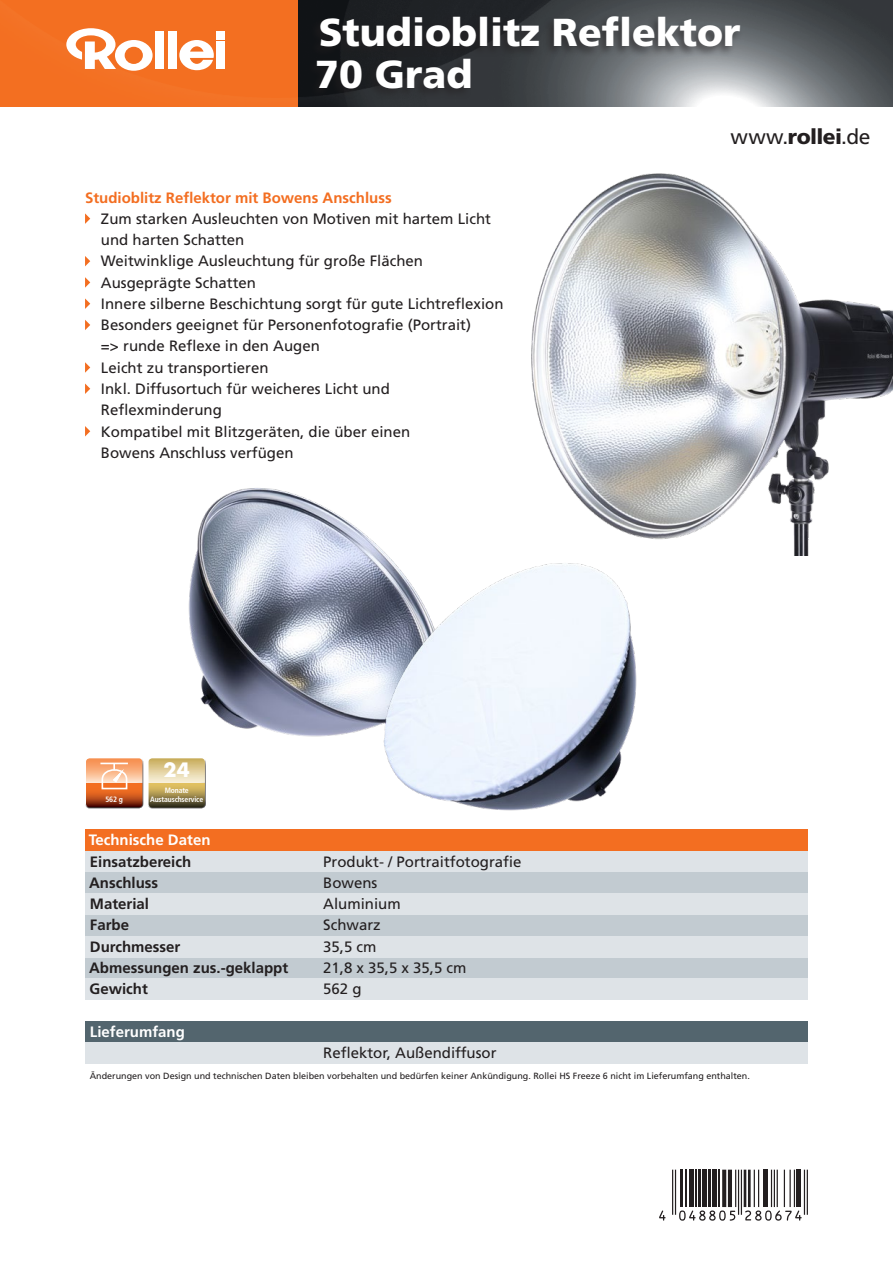
<style>
.page{position:relative;width:893px;height:1263px;background:#fff}
.page>*{position:absolute;margin:0;border:0;box-sizing:border-box;transform-origin:0 0}
.t1{font:900 39px/42px "Frutiger LT";color:#fff}
.t2{font:21px "Frutiger LT";color:#231f20}
.t3{font:700 19.2px "Futura";color:#fff}
._020_bold{font:15px/21.3px "Frutiger LT";color:#231f20}
.t4{font:700 15px "Frutiger LT";color:#231f20}
._020_bold-2{font:700 15px "Frutiger LT";color:#f36e21}
._020_bold-3{font:700 15px "Frutiger LT";color:#fff}
.t5{font:9px "Frutiger LT";color:#231f20}
.t6{font:700 condensed 7.65px/8.4px "Frutiger LT";letter-spacing:-.02em;color:#fff;text-align:center}
.s1{font-weight:900}
</style>
<div class="page">
<img style="left:188px;top:488px;width:206px;height:249px">
<img style="left:383px;top:562px;width:254px;height:249px">
<img style="left:531px;top:173px;width:362px;height:382px">
<img style="left:298px;top:0;width:595px;height:106px">
<div style="left:0;top:0;width:298px;height:106px;background:#f36f21"></div>
<svg style="left:179px;top:40px;width:35px;height:30px"></svg>
<div style="left:155px;top:32px;width:9px;height:37px;background:#fff"></div>
<div style="left:168px;top:32px;width:8px;height:37px;background:#fff"></div>
<div style="left:216px;top:32px;width:9px;height:8px;background:#fff"></div>
<div style="left:216px;top:41px;width:9px;height:28px;background:#fff"></div>
<svg style="left:66px;top:28px;width:87px;height:43px"></svg>
<hr style="left:675px;top:1170px;width:1px;height:45px;background:#231f20">
<hr style="left:672px;top:1170px;width:1px;height:45px;background:#231f20">
<hr style="left:681px;top:1170px;width:2px;height:37px;background:#231f20">
<hr style="left:685px;top:1170px;width:1px;height:37px;background:#231f20">
<hr style="left:689px;top:1170px;width:4px;height:37px;background:#231f20">
<hr style="left:695px;top:1170px;width:1px;height:37px;background:#231f20">
<hr style="left:698px;top:1170px;width:2px;height:37px;background:#231f20">
<hr style="left:702px;top:1170px;width:4px;height:37px;background:#231f20">
<hr style="left:708px;top:1170px;width:2px;height:37px;background:#231f20">
<hr style="left:712px;top:1170px;width:4px;height:37px;background:#231f20">
<hr style="left:718px;top:1170px;width:1px;height:37px;background:#231f20">
<hr style="left:728px;top:1170px;width:4px;height:37px;background:#231f20">
<svg style="left:722px;top:1170px;width:4px;height:37px"></svg>
<hr style="left:741px;top:1170px;width:1px;height:45px;background:#231f20">
<hr style="left:738px;top:1170px;width:1px;height:45px;background:#231f20">
<hr style="left:735px;top:1170px;width:1px;height:37px;background:#231f20">
<hr style="left:748px;top:1170px;width:3px;height:37px;background:#231f20">
<hr style="left:744px;top:1170px;width:2px;height:37px;background:#231f20">
<hr style="left:758px;top:1170px;width:1px;height:37px;background:#231f20">
<hr style="left:754px;top:1170px;width:1px;height:37px;background:#231f20">
<hr style="left:764px;top:1170px;width:4px;height:37px;background:#231f20">
<hr style="left:794px;top:1170px;width:1px;height:37px;background:#231f20">
<hr style="left:789px;top:1170px;width:2px;height:37px;background:#231f20">
<hr style="left:784px;top:1170px;width:1px;height:37px;background:#231f20">
<hr style="left:777px;top:1170px;width:1px;height:37px;background:#231f20">
<hr style="left:774px;top:1170px;width:1px;height:37px;background:#231f20">
<hr style="left:771px;top:1170px;width:1px;height:37px;background:#231f20">
<hr style="left:797px;top:1170px;width:4px;height:37px;background:#231f20">
<hr style="left:807px;top:1170px;width:1px;height:45px;background:#231f20">
<hr style="left:804px;top:1170px;width:1px;height:45px;background:#231f20">
<svg style="left:659px;top:1210px;width:7px;height:10px"></svg>
<svg style="left:679px;top:1210px;width:56px;height:11px"></svg>
<svg style="left:745px;top:1210px;width:57px;height:11px"></svg>
<div style="left:85px;top:830px;width:723px;height:21px;background:#f36e21"></div>
<div style="left:85px;top:1021px;width:723px;height:21px;background:#53656e"></div>
<div style="left:85px;top:851px;width:723px;height:21px;background:#dee3e7"></div>
<div style="left:85px;top:1042px;width:723px;height:21px;background:#dee3e7"></div>
<div style="left:85px;top:872px;width:723px;height:21px;background:#c2cbd1"></div>
<div style="left:85px;top:915px;width:723px;height:21px;background:#c2cbd1"></div>
<div style="left:85px;top:957px;width:723px;height:21px;background:#c2cbd1"></div>
<div style="left:85px;top:893px;width:723px;height:22px;background:#dee3e7"></div>
<div style="left:85px;top:936px;width:723px;height:21px;background:#dee3e7"></div>
<div style="left:85px;top:978px;width:723px;height:22px;background:#dee3e7"></div>
<svg style="left:85px;top:213px;width:5px;height:11px"></svg>
<svg style="left:85px;top:256px;width:5px;height:10px"></svg>
<svg style="left:85px;top:277px;width:5px;height:11px"></svg>
<svg style="left:85px;top:298px;width:5px;height:11px"></svg>
<svg style="left:85px;top:320px;width:5px;height:10px"></svg>
<svg style="left:85px;top:362px;width:5px;height:11px"></svg>
<svg style="left:85px;top:383px;width:5px;height:11px"></svg>
<svg style="left:85px;top:426px;width:5px;height:10px"></svg>
<div style="left:83px;top:757px;width:61px;height:52px;background:#231f20;opacity:.75"></div>
<svg style="left:86px;top:758px;width:56px;height:49px;background:#de8b5d"></svg>
<div style="left:145px;top:757px;width:62px;height:52px;background:#231f20;opacity:.75"></div>
<svg style="left:149px;top:758px;width:56px;height:49px;background:#beab74"></svg>
<div style="left:306px;top:14px;width:437px;height:85px;background:#231f20;opacity:.6"></div>
<p class="t1" style="left:315px;top:11px;width:427px">Studioblitz Reflektor<br>70 Grad</p>
<p class="_020_bold-2" style="left:85px;top:189px;width:308px">Studioblitz Reflektor mit Bowens Anschluss</p>
<p class="_020_bold" style="left:101px;top:208px;width:392px">Zum starken Ausleuchten von Motiven mit hartem Licht und harten Schatten</p>
<p class="_020_bold" style="left:101px;top:251px;width:324px">Weitwinklige Ausleuchtung für große Flächen</p>
<p class="_020_bold" style="left:101px;top:272px;width:157px">Ausgeprägte Schatten</p>
<p class="_020_bold" style="left:101px;top:293px;width:404px">Innere silberne Beschichtung sorgt für gute Lichtreflexion</p>
<p class="_020_bold" style="left:101px;top:314px;width:372px">Besonders geeignet für Personenfotografie (Portrait) =&gt; runde Reflexe in den Augen</p>
<p class="_020_bold" style="left:101px;top:357px;width:169px">Leicht zu transportieren</p>
<p class="_020_bold" style="left:101px;top:378px;width:290px">Inkl. Diffusortuch für weicheres Licht und<br>Reflexminderung</p>
<p class="_020_bold" style="left:101px;top:421px;width:311px">Kompatibel mit Blitzgeräten, die über einen<br>Bowens Anschluss verfügen</p>
<p class="t6" style="left:105px;top:795px;width:19px">562 g</p>
<p class="t3" style="left:163px;top:755px;width:28px">24</p>
<p class="t6" style="left:150px;top:786px;width:55px">Monate<br>Austauschservice</p>
<p class="t2" style="left:731px;top:125px;width:141px">www.<span class="s1">rollei</span>.de</p>
<p class="_020_bold-3" style="left:89px;top:831px;width:123px">Technische Daten</p>
<p class="t4" style="left:90px;top:853px;width:103px">Einsatzbereich</p>
<p class="_020_bold" style="left:323px;top:851px;width:200px">Produkt- / Portraitfotografie</p>
<p class="t4" style="left:89px;top:874px;width:71px">Anschluss</p>
<p class="_020_bold" style="left:323px;top:872px;width:56px">Bowens</p>
<p class="t4" style="left:90px;top:895px;width:61px">Material</p>
<p class="_020_bold" style="left:323px;top:893px;width:79px">Aluminium</p>
<p class="t4" style="left:90px;top:916px;width:41px">Farbe</p>
<p class="_020_bold" style="left:323px;top:915px;width:59px">Schwarz</p>
<p class="t4" style="left:90px;top:938px;width:92px">Durchmesser</p>
<p class="_020_bold" style="left:323px;top:936px;width:55px">35,5 cm</p>
<p class="t4" style="left:89px;top:959px;width:201px">Abmessungen zus.-geklappt</p>
<p class="_020_bold" style="left:323px;top:957px;width:145px">21,8 x 35,5 x 35,5 cm</p>
<p class="t4" style="left:90px;top:980px;width:60px">Gewicht</p>
<p class="_020_bold" style="left:323px;top:978px;width:40px">562 g</p>
<p class="_020_bold-3" style="left:90px;top:1023px;width:97px">Lieferumfang</p>
<p class="_020_bold" style="left:323px;top:1042px;width:175px">Reflektor, Außendiffusor</p>
<p class="t5" style="left:90px;top:1071px;width:662px">Änderungen von Design und technischen Daten bleiben vorbehalten und bedürfen keiner Ankündigung. Rollei HS Freeze 6 nicht im Lieferumfang enthalten.</p>
</div>
